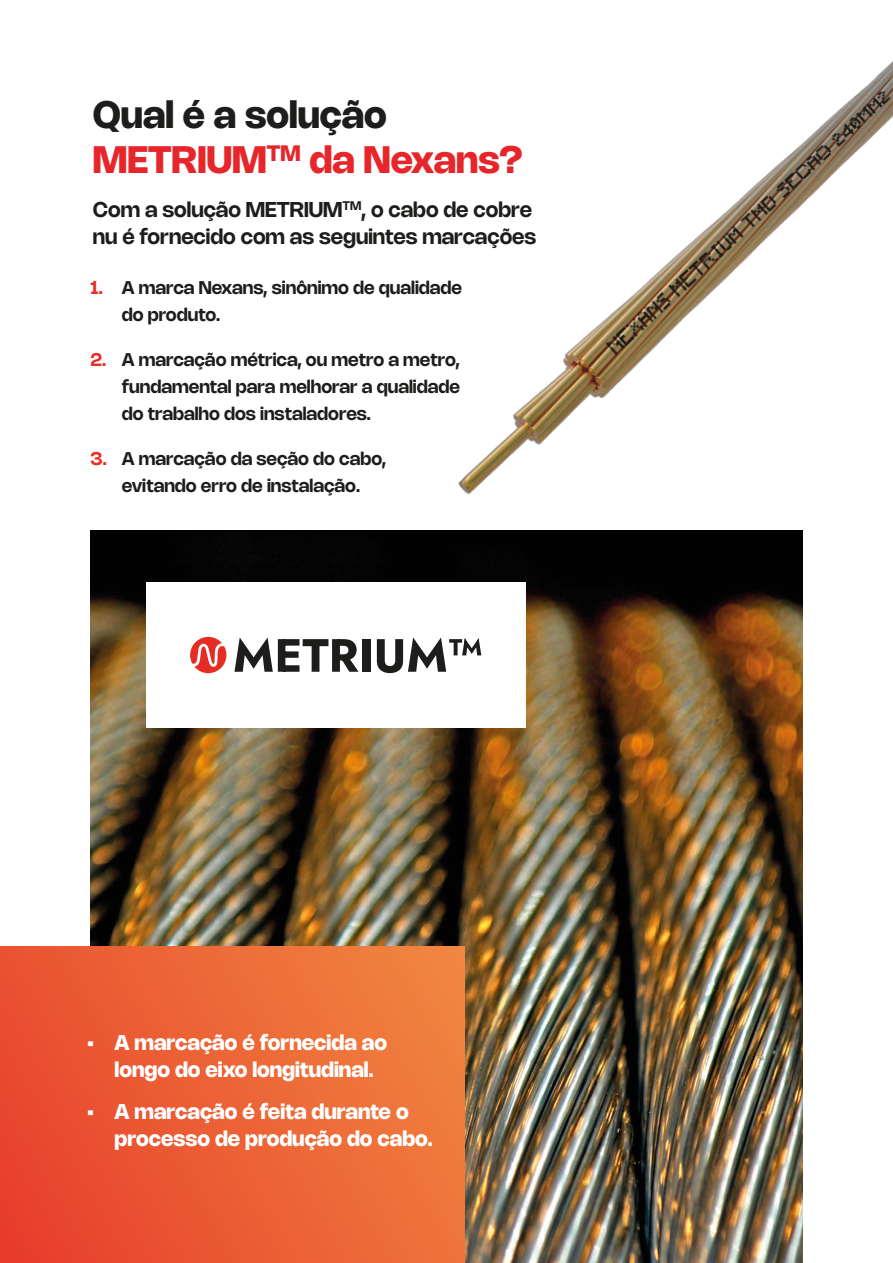
<style>
.page{position:relative;width:893px;height:1263px;background:#fff}
.page>*{position:absolute;margin:0;border:0;box-sizing:border-box;transform-origin:0 0}
.t1{font:700 37.5px/45px "Nohemi";color:#e6262a}
.t2{font:700 21px/27px "Nohemi";color:#fff}
.t3{font:600 21px/27px "Nohemi";color:#1d1d1b}
.t4{font:600 18px/27px "Nohemi";color:#1d1d1b}
.s1{color:#1d1d1b}
.s2{color:#e62d24}
</style>
<div class="page">
<img style="left:90px;top:531px;width:713px;height:732px">
<div style="left:146px;top:582px;width:380px;height:146px;background:#fff"></div>
<div style="left:0;top:947px;width:465px;height:316px;background:linear-gradient(to right,#e8462f,#f07f3e)"></div>
<svg style="left:190px;top:637px;width:36px;height:36px"></svg>
<svg style="left:234px;top:637px;width:125px;height:35px"></svg>
<div style="left:362px;top:639px;width:8px;height:33px;background:#1d1d1b"></div>
<svg style="left:377px;top:637px;width:104px;height:36px"></svg>
<img style="left:409px;top:61px;width:484px;height:498px">
<h1 class="t1" style="left:93px;top:92px;width:432px"><span class="s1">Qual é a solução<br></span>METRIUM<sup>TM</sup> da Nexans?</h1>
<p class="t3" style="left:93px;top:195px;width:445px">Com a solução METRIUM<sup>TM</sup>, o cabo de cobre nu é fornecido com as seguintes marcações</p>
<p class="t4" style="left:122px;top:274px;width:342px;text-indent:-31px"><span class="s2">1.</span> A marca Nexans, sinônimo de qualidade do produto.</p>
<p class="t4" style="left:122px;top:346px;width:340px;text-align:justify;text-indent:-31px"><span class="s2">2.</span> A marcação métrica, ou metro a metro, fundamental para melhorar a qualidade do trabalho dos instaladores.</p>
<p class="t4" style="left:91px;top:445px;width:297px;text-align:center"><span class="s2">3.</span> A marcação da seção do cabo, evitando erro de instalação.</p>
<p class="t2" style="left:115px;top:1029px;width:274px;text-indent:-27px">• A marcação é fornecida ao longo do eixo longitudinal.</p>
<p class="t2" style="left:115px;top:1098px;width:320px;text-indent:-27px">• A marcação é feita durante o processo de produção do cabo.</p>
</div>
